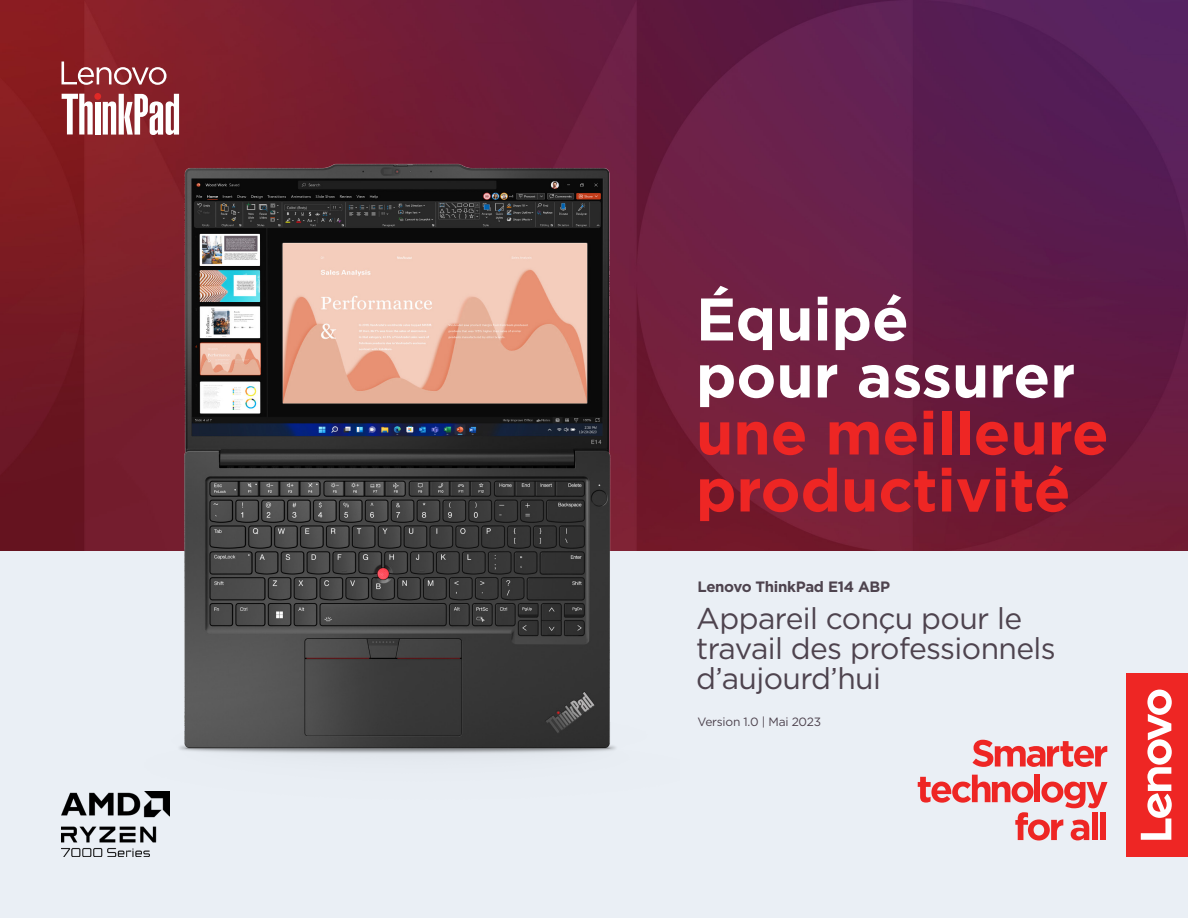
<style>
.page{position:relative;width:1188px;height:918px;background:#eaeff5}
.page>*{position:absolute;margin:0;border:0;box-sizing:border-box;transform-origin:0 0}
.t1{font:700 60px "Gotham";color:#ee2624}
.t2{font:700 60px "Gotham";color:#fff}
.Product_Subhead{font:30px/30px "Gotham";letter-spacing:-.02em;color:#4e434e}
.Product_name{font:700 15px "Gotham";letter-spacing:-.02em;color:#4e434e}
.Version{font:12px "Gotham";letter-spacing:-.02em;color:#4e434e}
</style>
<div class="page">
<img style="left:0;top:0;width:1188px;height:550px">
<svg style="left:972px;top:740px;width:135px;height:27px"></svg>
<svg style="left:918px;top:775px;width:190px;height:66px"></svg>
<div style="left:1092px;top:813px;width:5px;height:27px;background:#ee2624"></div>
<div style="left:1100px;top:813px;width:6px;height:27px;background:#ee2624"></div>
<div style="left:1127px;top:673px;width:61px;height:184px;background:#ee2624"></div>
<svg style="left:1141px;top:690px;width:31px;height:150px"></svg>
<img style="left:123px;top:112px;width:557px;height:692px">
<div style="left:94px;top:93px;width:7px;height:7px;background:#e02926;border-radius:50%"></div>
<svg style="left:62px;top:94px;width:31px;height:41px"></svg>
<div style="left:95px;top:102px;width:5px;height:33px;background:#fff"></div>
<svg style="left:103px;top:94px;width:76px;height:41px;background:#cea4a6"></svg>
<svg style="left:62px;top:62px;width:105px;height:23px;background:#a7595e"></svg>
<img style="left:61px;top:791px;width:108px;height:66px">
<p class="t2" style="left:696px;top:279px;width:214px">Équipé</p>
<p class="t2" style="left:696px;top:336px;width:381px">pour assurer</p>
<p class="t1" style="left:696px;top:393px;width:414px">une meilleure</p>
<p class="t1" style="left:696px;top:450px;width:376px">productivité</p>
<p class="Product_name" style="left:698px;top:577px;width:194px">Lenovo ThinkPad E14 ABP</p>
<p class="Product_Subhead" style="left:696px;top:603px;width:361px">Appareil conçu pour le travail des professionnels d’aujourd’hui</p>
<p class="Version" style="left:698px;top:714px;width:125px">Version 1.0 | Mai 2023</p>
</div>
